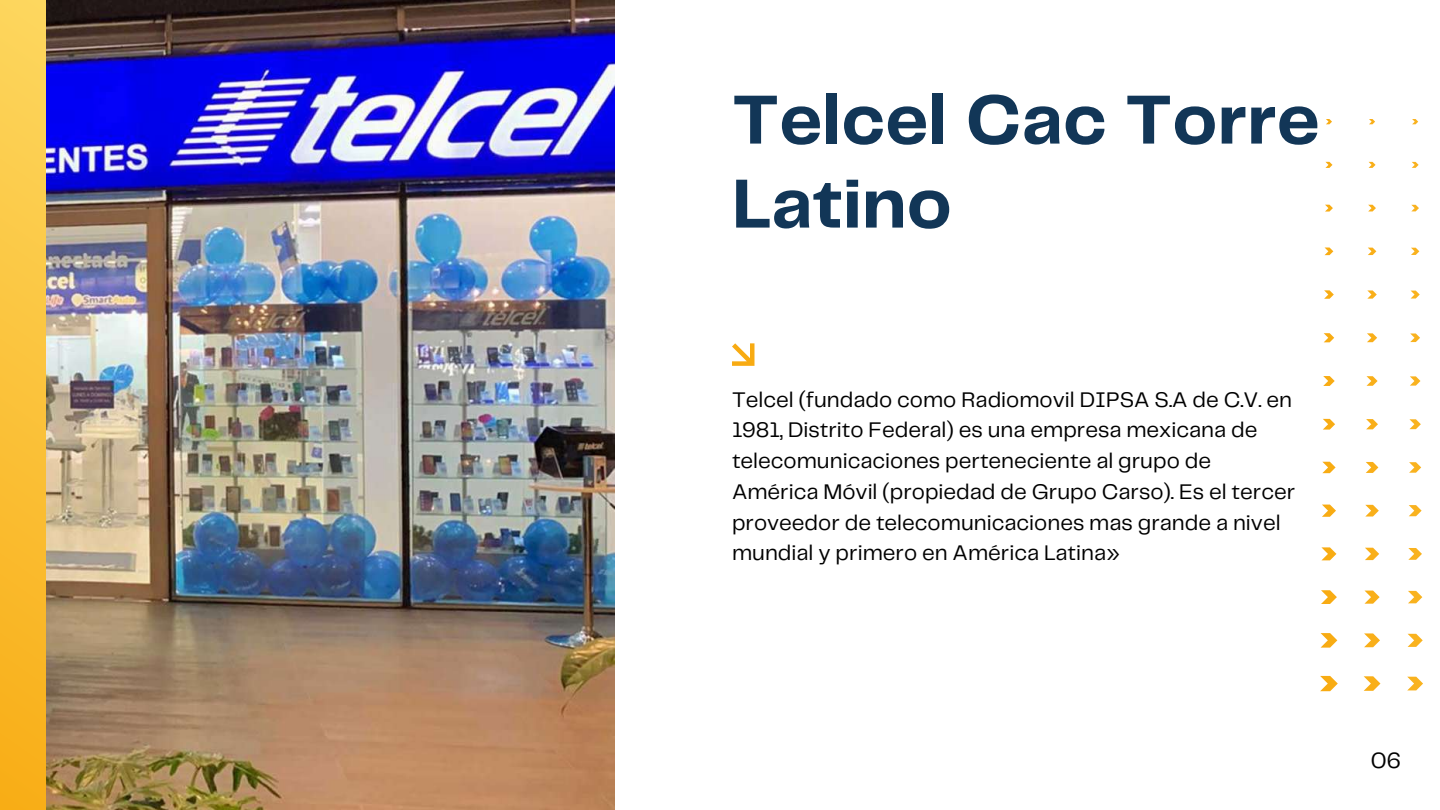
<style>
.page{position:relative;width:1440px;height:810px;background:#fff}
.page>*{position:absolute;margin:0;border:0;box-sizing:border-box;transform-origin:0 0}
.t1{font:700 72px/84px "Telegraf";color:#123657}
.t2{font:23px "Telegraf";color:#000}
.t3{font:22px/30.8px "Telegraf";color:#000}
</style>
<div class="page">
<img style="left:46px;top:0;width:568px;height:810px">
<div style="left:0;top:0;width:46px;height:810px;background:linear-gradient(to bottom,#fdd65e,#f8ad16)"></div>
<svg style="left:1320px;top:119px;width:103px;height:572px"></svg>
<svg style="left:732px;top:343px;width:22px;height:23px"></svg>
<h1 class="t1" style="left:732px;top:81px;width:589px">Telcel Cac Torre<br>Latino</h1>
<p class="t3" style="left:732px;top:385px;width:565px">Telcel (fundado como Radiomovil DIPSA S.A de C.V. en 1981, Distrito Federal) es una empresa mexicana de telecomunicaciones perteneciente al grupo de América Móvil (propiedad de Grupo Carso). Es el tercer proveedor de telecomunicaciones mas grande a nivel mundial y primero en América Latina»</p>
<p class="t2" style="left:1371px;top:751px;width:32px">06</p>
</div>
